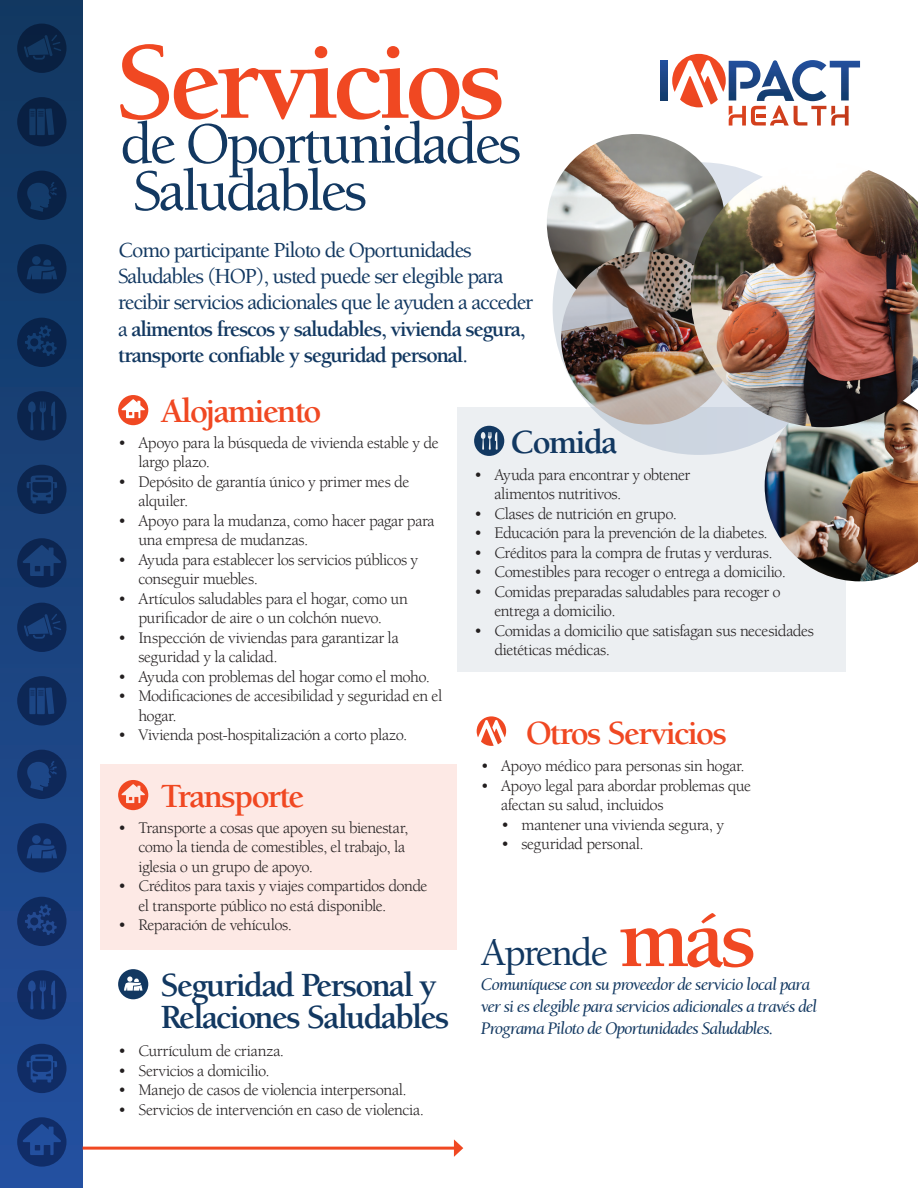
<style>
.page{position:relative;width:918px;height:1188px;background:#fff}
.page>*{position:absolute;margin:0;border:0;box-sizing:border-box;transform-origin:0 0}
.t1{font:700 112.65px "Berkeley Pro";letter-spacing:-.05em;color:#f04822}
.t2{font:500 59.85px/47.1px "Berkeley Pro";letter-spacing:-.05em;color:#123861}
.t3{font:500 39.45px "Berkeley Pro";letter-spacing:-.05em;color:#123861}
.t4{font:700 34.5px/31.5px "Berkeley Pro";letter-spacing:-.05em;color:#123861}
.t5{font:700 34.5px "Berkeley Pro";letter-spacing:-.05em;color:#f04822}
.t6{font:500 21.9px/26.2px "Berkeley Pro";letter-spacing:-.05em;color:#123861}
.t7{font:italic 18px/21.6px "Berkeley Pro";letter-spacing:-.05em;color:#123861}
.t8{font:16.5px/19.5px "Berkeley Pro";letter-spacing:-.03em;color:#231f20}
.s1{font-weight:700}
.s2{font-weight:700;font-size:85.5px;color:#f04822}
</style>
<div class="page">
<div style="left:101px;top:764px;width:356px;height:185px;background:#fde9e5"></div>
<div style="left:457px;top:407px;width:388px;height:265px;background:#eceff2"></div>
<svg style="left:553px;top:162px;width:292px;height:293px;background:#ced6e0"></svg>
<img style="left:765px;top:427px;width:153px;height:154px">
<svg style="left:118px;top:395px;width:30px;height:30px"></svg>
<svg style="left:474px;top:426px;width:30px;height:30px"></svg>
<svg style="left:118px;top:780px;width:30px;height:30px"></svg>
<svg style="left:118px;top:969px;width:30px;height:30px"></svg>
<svg style="left:477px;top:716px;width:29px;height:30px"></svg>
<svg style="left:660px;top:61px;width:8px;height:39px"></svg>
<svg style="left:672px;top:54px;width:188px;height:72px"></svg>
<div style="left:0;top:0;width:83px;height:1188px;background:linear-gradient(to bottom,#11375f,#24509f)"></div>
<img style="left:547px;top:134px;width:178px;height:178px;border-radius:89px">
<img style="left:561px;top:252px;width:173px;height:173px;border-radius:86px">
<img style="left:691px;top:162px;width:227px;height:265px">
<svg style="left:17px;top:171px;width:50px;height:49px;background:#0d2c55"></svg>
<svg style="left:17px;top:465px;width:50px;height:49px;background:#102f5e"></svg>
<svg style="left:17px;top:24px;width:50px;height:49px;background:#0c294d"></svg>
<svg style="left:17px;top:318px;width:50px;height:49px;background:#0c2c58"></svg>
<svg style="left:17px;top:538px;width:50px;height:50px;background:#123365"></svg>
<svg style="left:17px;top:244px;width:50px;height:49px;background:#0d2c56"></svg>
<svg style="left:17px;top:391px;width:50px;height:50px;background:#0f2d5a"></svg>
<svg style="left:17px;top:97px;width:50px;height:49px;background:#0d2b52"></svg>
<svg style="left:17px;top:750px;width:50px;height:49px;background:#14356d"></svg>
<svg style="left:17px;top:1044px;width:50px;height:49px;background:#163877"></svg>
<svg style="left:17px;top:603px;width:50px;height:49px;background:#113164"></svg>
<svg style="left:17px;top:897px;width:50px;height:49px;background:#153570"></svg>
<svg style="left:17px;top:1117px;width:50px;height:50px;background:#183d81"></svg>
<svg style="left:17px;top:823px;width:50px;height:50px;background:#14356f"></svg>
<svg style="left:17px;top:970px;width:50px;height:50px;background:#163673"></svg>
<svg style="left:17px;top:676px;width:50px;height:50px;background:#133469"></svg>
<hr style="left:83px;top:1147px;width:374px;height:3px;background:#f04822">
<svg style="left:454px;top:1139px;width:9px;height:18px"></svg>
<h1 class="t1" style="left:115px;top:18px;width:392px">Servicios</h1>
<h2 class="t2" style="left:120px;top:120px;width:402px">de Oportunidades<br>Saludables</h2>
<p class="t6" style="left:118px;top:237px;width:417px">Como participante Piloto de Oportunidades Saludables (HOP), usted puede ser elegible para recibir servicios adicionales que le ayuden a acceder a <span class="s1">alimentos frescos y saludables, vivienda segura, transporte confiable y seguridad personal</span>.</p>
<h3 class="t5" style="left:160px;top:391px;width:163px">Alojamiento</h3>
<p class="t8" style="left:138px;top:433px;width:302px;text-indent:-20px">• Apoyo para la búsqueda de vivienda estable y de largo plazo.</p>
<p class="t8" style="left:138px;top:472px;width:273px;text-indent:-20px">• Depósito de garantía único y primer mes de alquiler.</p>
<p class="t8" style="left:138px;top:511px;width:298px;text-indent:-20px">• Apoyo para la mudanza, como hacer pagar para una empresa de mudanzas.</p>
<p class="t8" style="left:138px;top:550px;width:281px;text-indent:-20px">• Ayuda para establecer los servicios públicos y conseguir muebles.</p>
<p class="t8" style="left:118px;top:589px;width:291px;text-align:center">• Artículos saludables para el hogar, como un purificador de aire o un colchón nuevo.</p>
<p class="t8" style="left:138px;top:628px;width:262px;text-indent:-20px">• Inspección de viviendas para garantizar la seguridad y la calidad.</p>
<p class="t8" style="left:118px;top:667px;width:313px">• Ayuda con problemas del hogar como el moho.</p>
<p class="t8" style="left:138px;top:686px;width:306px;text-indent:-20px">• Modificaciones de accesibilidad y seguridad en el hogar.</p>
<p class="t8" style="left:118px;top:725px;width:291px">• Vivienda post-hospitalización a corto plazo.</p>
<h3 class="t5" style="left:160px;top:776px;width:146px">Transporte</h3>
<p class="t8" style="left:138px;top:818px;width:272px;text-indent:-20px">• Transporte a cosas que apoyen su bienestar, como la tienda de comestibles, el trabajo, la iglesia o un grupo de apoyo.</p>
<p class="t8" style="left:138px;top:876px;width:291px;text-indent:-20px">• Créditos para taxis y viajes compartidos donde el transporte público no está disponible.</p>
<p class="t8" style="left:118px;top:915px;width:175px">• Reparación de vehículos.</p>
<h3 class="t4" style="left:160px;top:970px;width:291px">Seguridad Personal y<br>Relaciones Saludables</h3>
<p class="t8" style="left:118px;top:1041px;width:168px">• Currículum de crianza.</p>
<p class="t8" style="left:118px;top:1061px;width:153px">• Servicios a domicilio.</p>
<p class="t8" style="left:118px;top:1080px;width:290px">• Manejo de casos de violencia interpersonal.</p>
<p class="t8" style="left:118px;top:1100px;width:307px">• Servicios de intervención en caso de violencia.</p>
<h3 class="t4" style="left:510px;top:427px;width:109px">Comida</h3>
<p class="t8" style="left:494px;top:465px;width:198px;text-indent:-20px">• Ayuda para encontrar y obtener alimentos nutritivos.</p>
<p class="t8" style="left:474px;top:504px;width:204px">• Clases de nutrición en grupo.</p>
<p class="t8" style="left:474px;top:524px;width:295px">• Educación para la prevención de la diabetes.</p>
<p class="t8" style="left:474px;top:543px;width:300px">• Créditos para la compra de frutas y verduras.</p>
<p class="t8" style="left:474px;top:563px;width:313px">• Comestibles para recoger o entrega a domicilio.</p>
<p class="t8" style="left:494px;top:582px;width:288px;text-indent:-20px">• Comidas preparadas saludables para recoger o entrega a domicilio.</p>
<p class="t8" style="left:494px;top:621px;width:321px;text-indent:-20px">• Comidas a domicilio que satisfagan sus necesidades dietéticas médicas.</p>
<h3 class="t5" style="left:526px;top:713px;width:203px">Otros Servicios</h3>
<p class="t8" style="left:481px;top:756px;width:266px">• Apoyo médico para personas sin hogar.</p>
<p class="t8" style="left:501px;top:776px;width:252px;text-indent:-20px">• Apoyo legal para abordar problemas que afectan su salud, incluidos</p>
<p class="t8" style="left:501px;top:815px;width:224px">• mantener una vivienda segura, y</p>
<p class="t8" style="left:501px;top:834px;width:144px">• seguridad personal.</p>
<h3 class="t3" style="left:481px;top:930px;width:277px">Aprende <span class="s2">más</span></h3>
<p class="t7" style="left:481px;top:974px;width:338px">Comuníquese con su proveedor de servicio local para ver si es elegible para servicios adicionales a través del<br>Programa Piloto de Oportunidades Saludables.</p>
</div>
